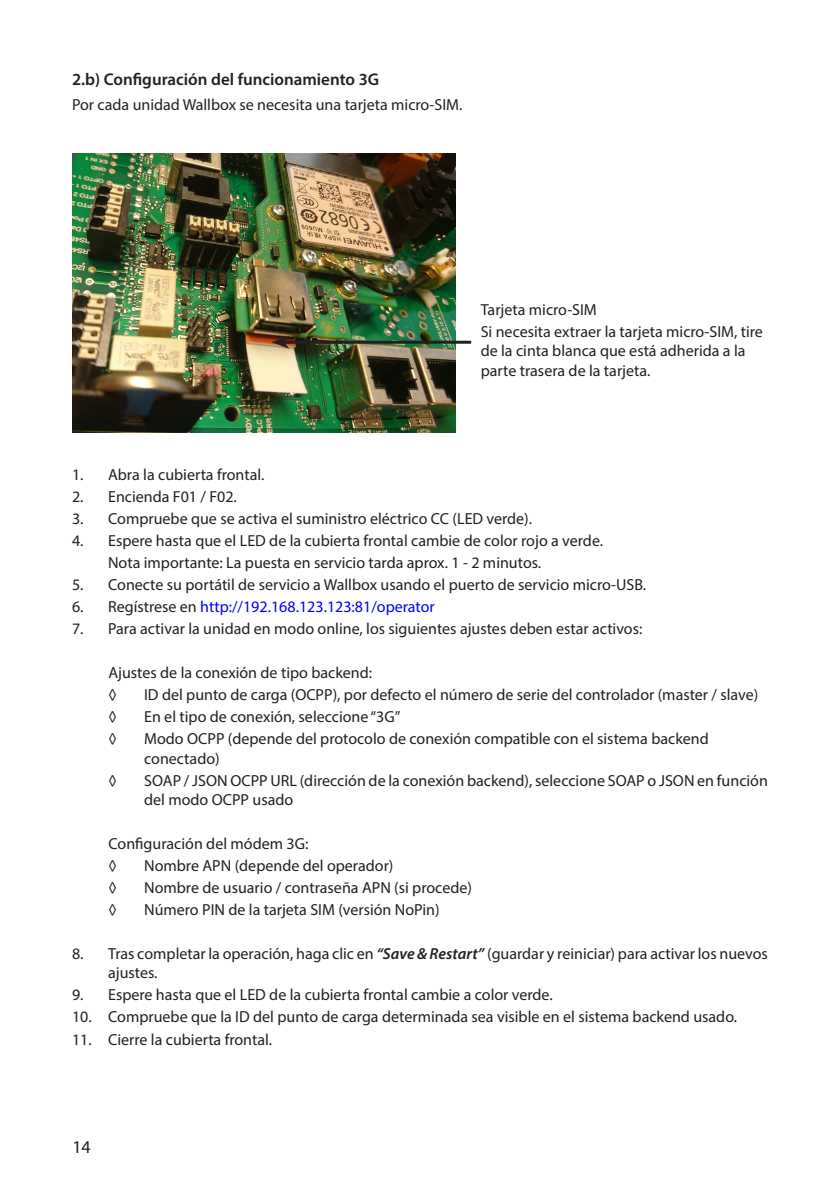
<style>
.page{position:relative;width:840px;height:1191px;background:#fff}
.page>*{position:absolute;margin:0;border:0;box-sizing:border-box;transform-origin:0 0}
.t1{font:18px "Myriad Pro";color:#231f20}
.Heading_3_figures{font:600 17px "Myriad Pro";color:#231f20}
.Body_text{font:16px/19.2px "Myriad Pro";color:#231f20}
.Body_text_indent{font:16px "Myriad Pro";color:#231f20}
.t2{font:16px "Myriad Pro";color:#00f}
.s1{color:#231f20}
.s2{font-weight:600;font-style:italic}
</style>
<div class="page">
<img style="left:72px;top:154px;width:383px;height:278px">
<hr style="left:284px;top:341px;width:187px;height:3px;background:#231f20">
<svg style="left:271px;top:336px;width:18px;height:13px"></svg>
<p class="Heading_3_figures" style="left:72px;top:68px;width:308px">2.b) Configuración del funcionamiento 3G</p>
<p class="Body_text" style="left:72px;top:94px;width:391px">Por cada unidad Wallbox se necesita una tarjeta micro-SIM.</p>
<p class="Body_text" style="left:480px;top:300px;width:118px">Tarjeta micro-SIM</p>
<p class="Body_text" style="left:480px;top:322px;width:283px">Si necesita extraer la tarjeta micro-SIM, tire de la cinta blanca que está adherida a la parte trasera de la tarjeta.</p>
<p class="Body_text" style="left:72px;top:465px;width:194px">1. Abra la cubierta frontal.</p>
<p class="Body_text" style="left:72px;top:487px;width:166px">2. Encienda F01 / F02.</p>
<p class="Body_text" style="left:72px;top:509px;width:461px">3. Compruebe que se activa el suministro eléctrico CC (LED verde).</p>
<p class="Body_text" style="left:72px;top:531px;width:532px">4. Espere hasta que el LED de la cubierta frontal cambie de color rojo a verde.</p>
<p class="Body_text" style="left:108px;top:553px;width:434px">Nota importante: La puesta en servicio tarda aprox. 1 - 2 minutos.</p>
<p class="Body_text" style="left:72px;top:575px;width:575px">5. Conecte su portátil de servicio a Wallbox usando el puerto de servicio micro-USB.</p>
<p class="t2" style="left:72px;top:597px;width:364px"><span class="s1">6. Regístrese en</span> http://192.168.123.123:81/operator</p>
<p class="Body_text" style="left:72px;top:619px;width:571px">7. Para activar la unidad en modo online, los siguientes ajustes deben estar activos:</p>
<p class="Body_text_indent" style="left:108px;top:663px;width:265px">Ajustes de la conexión de tipo backend:</p>
<p class="Body_text" style="left:108px;top:685px;width:10px">◊</p>
<p class="Body_text" style="left:144px;top:685px;width:615px">ID del punto de carga (OCPP), por defecto el número de serie del controlador (master / slave)</p>
<p class="Body_text" style="left:108px;top:707px;width:10px">◊</p>
<p class="Body_text" style="left:144px;top:707px;width:257px">En el tipo de conexión, seleccione “3G”</p>
<p class="Body_text" style="left:108px;top:729px;width:10px">◊</p>
<p class="Body_text" style="left:144px;top:729px;width:566px">Modo OCPP (depende del protocolo de conexión compatible con el sistema backend conectado)</p>
<p class="Body_text" style="left:108px;top:770px;width:10px">◊</p>
<p class="Body_text" style="left:144px;top:770px;width:625px">SOAP / JSON OCPP URL (dirección de la conexión backend), seleccione SOAP o JSON en función del modo OCPP usado</p>
<p class="Body_text_indent" style="left:108px;top:833px;width:201px">Configuración del módem 3G:</p>
<p class="Body_text" style="left:108px;top:855px;width:10px">◊</p>
<p class="Body_text" style="left:144px;top:855px;width:251px">Nombre APN (depende del operador)</p>
<p class="Body_text" style="left:108px;top:877px;width:10px">◊</p>
<p class="Body_text" style="left:144px;top:877px;width:329px">Nombre de usuario / contraseña APN (si procede)</p>
<p class="Body_text" style="left:108px;top:900px;width:10px">◊</p>
<p class="Body_text" style="left:144px;top:900px;width:297px">Número PIN de la tarjeta SIM (versión NoPin)</p>
<p class="Body_text" style="left:108px;top:944px;width:661px;text-indent:-36px">8. Tras completar la operación, haga clic en <span class="s2">“Save &amp; Restart”</span> (guardar y reiniciar) para activar los nuevos ajustes.</p>
<p class="Body_text" style="left:72px;top:985px;width:482px">9. Espere hasta que el LED de la cubierta frontal cambie a color verde.</p>
<p class="Body_text" style="left:72px;top:1007px;width:666px">10. Compruebe que la ID del punto de carga determinada sea visible en el sistema backend usado.</p>
<p class="Body_text" style="left:72px;top:1029px;width:201px">11. Cierre la cubierta frontal.</p>
<p class="t1" style="left:72px;top:1135px;width:20px">14</p>
</div>
